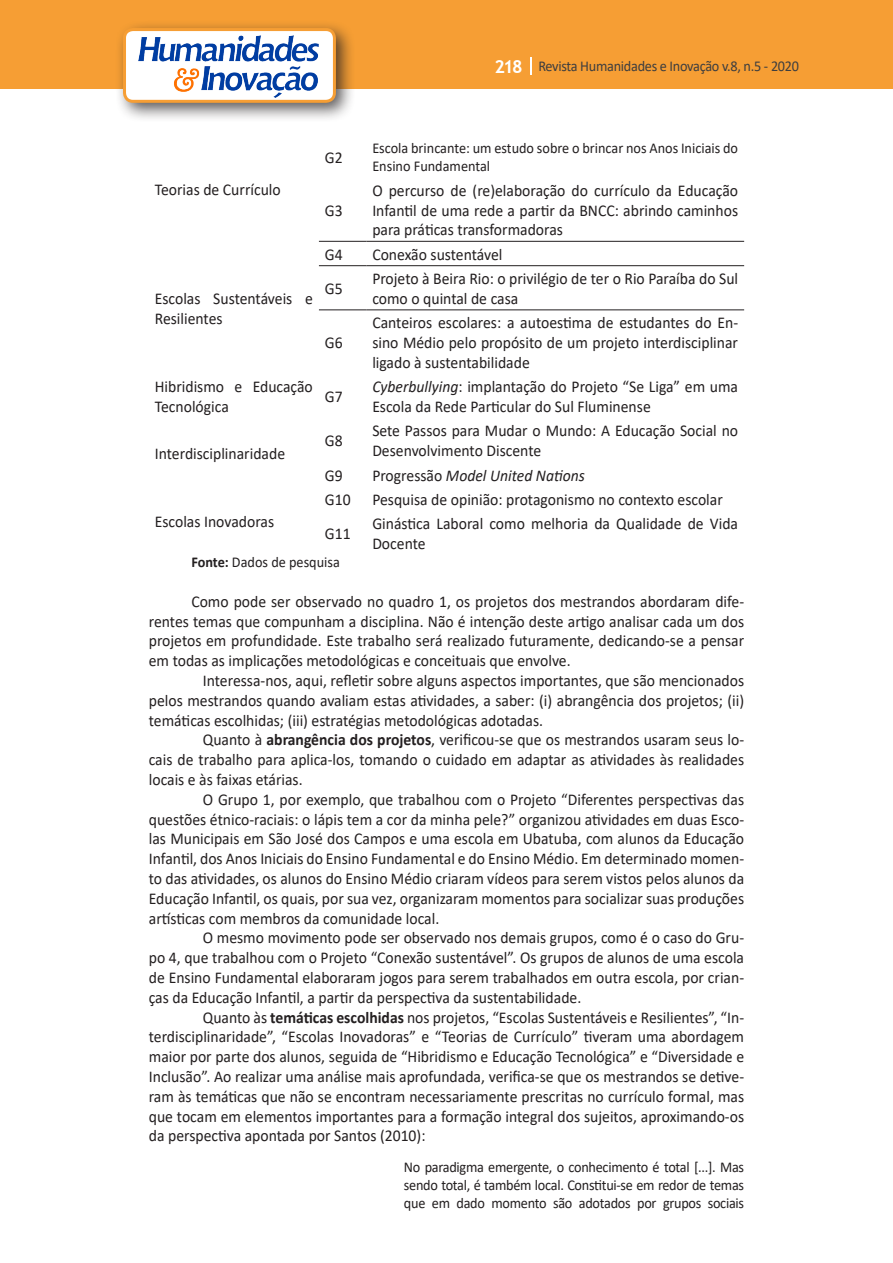
<style>
.page{position:relative;width:893px;height:1263px;background:#fff}
.page>*{position:absolute;margin:0;border:0;box-sizing:border-box;transform-origin:0 0}
.Texto{font:16.5px/19.8px "Calibri";color:#231f20;text-align:justify;scale:.95 1}
.Texto-2{font:italic 16.5px "Calibri";color:#231f20;scale:.95 1}
.citacao{font:15px/18px "Calibri";letter-spacing:-.02em;color:#231f20;text-align:justify;scale:.95 1}
.Texto-3{font:15px/18px "Calibri";color:#231f20;scale:.95 1}
.t1{font:15px "Calibri";letter-spacing:-.02em;color:#3e3e3f;scale:.95 1}
.s1{font-family:"Trebuchet MS";font-weight:700;font-size:18px;color:#fff}
.s2{font-style:italic}
.s3{font-style:normal}
.s4{font-weight:700}
</style>
<div class="page">
<div style="left:0;top:0;width:893px;height:88px;background:#f69e34"></div>
<svg style="left:530px;top:57px;width:2px;height:18px"></svg>
<div style="left:115px;top:20px;width:241px;height:103px;background:#231f20;opacity:.75"></div>
<div style="left:125px;top:30px;width:209px;height:71px;background:#fff;border-radius:9px"></div>
<img style="left:138px;top:35px;width:181px;height:62px">
<div style="left:123px;top:28px;width:213px;height:75px;border:3px solid #f69e34;border-radius:9px"></div>
<hr style="left:319px;top:241px;width:47px;height:1px;background:#231f20">
<hr style="left:366px;top:241px;width:378px;height:1px;background:#231f20">
<hr style="left:319px;top:265px;width:47px;height:1px;background:#231f20">
<hr style="left:366px;top:265px;width:378px;height:1px;background:#231f20">
<hr style="left:319px;top:309px;width:47px;height:1px;background:#231f20">
<hr style="left:366px;top:309px;width:378px;height:1px;background:#231f20">
<p class="t1" style="left:495px;top:56px;width:322px"><span class="s1">218</span> Revista Humanidades e Inovação v.8, n.5 - 2020</p>
<p class="Texto" style="left:155px;top:179px;width:134px">Teorias de Currículo</p>
<p class="Texto" style="left:155px;top:288px;width:168px">Escolas Sustentáveis e<br>Resilientes</p>
<p class="Texto" style="left:325px;top:147px;width:20px">G2</p>
<p class="Texto-3" style="left:372px;top:139px;width:387px">Escola brincante: um estudo sobre o brincar nos Anos Iniciais do<br>Ensino Fundamental</p>
<p class="Texto" style="left:325px;top:200px;width:20px">G3</p>
<p class="Texto" style="left:372px;top:180px;width:387px">O percurso de (re)elaboração do currículo da Educação Infantil de uma rede a partir da BNCC: abrindo caminhos para práticas transformadoras</p>
<p class="Texto" style="left:325px;top:244px;width:20px">G4</p>
<p class="Texto" style="left:372px;top:244px;width:138px">Conexão sustentável</p>
<p class="Texto" style="left:325px;top:278px;width:20px">G5</p>
<p class="Texto" style="left:372px;top:268px;width:387px">Projeto à Beira Rio: o privilégio de ter o Rio Paraíba do Sul como o quintal de casa</p>
<p class="Texto" style="left:325px;top:332px;width:20px">G6</p>
<p class="Texto" style="left:372px;top:312px;width:387px">Canteiros escolares: a autoestima de estudantes do En&shy;sino Médio pelo propósito de um projeto interdisciplinar ligado à sustentabilidade</p>
<p class="Texto" style="left:155px;top:376px;width:168px">Hibridismo e Educação<br>Tecnológica</p>
<p class="Texto" style="left:325px;top:386px;width:20px">G7</p>
<p class="Texto" style="left:372px;top:376px;width:387px"><span class="s2">Cyberbullying</span>: implantação do Projeto “Se Liga” em uma<br>Escola da Rede Particular do Sul Fluminense</p>
<p class="Texto" style="left:155px;top:443px;width:139px">Interdisciplinaridade</p>
<p class="Texto" style="left:325px;top:430px;width:20px">G8</p>
<p class="Texto" style="left:372px;top:421px;width:387px">Sete Passos para Mudar o Mundo: A Educação Social no<br>Desenvolvimento Discente</p>
<p class="Texto" style="left:325px;top:465px;width:20px">G9</p>
<p class="Texto-2" style="left:372px;top:464px;width:225px"><span class="s3">Progressão</span> Model United Nations</p>
<p class="Texto" style="left:325px;top:489px;width:29px">G10</p>
<p class="Texto" style="left:372px;top:489px;width:370px">Pesquisa de opinião: protagonismo no contexto escolar</p>
<p class="Texto" style="left:325px;top:523px;width:29px">G11</p>
<p class="Texto" style="left:372px;top:513px;width:387px">Ginástica Laboral como melhoria da Qualidade de Vida<br>Docente</p>
<p class="Texto-3" style="left:191px;top:553px;width:158px"><span class="s4">Fonte:</span> Dados de pesquisa</p>
<p class="Texto" style="left:149px;top:591px;width:628px;text-indent:43px">Como pode ser observado no quadro 1, os projetos dos mestrandos abordaram dife&shy;rentes temas que compunham a disciplina. Não é intenção deste artigo analisar cada um dos projetos em profundidade. Este trabalho será realizado futuramente, dedicando-se a pensar em todas as implicações metodológicas e conceituais que envolve.</p>
<p class="Texto" style="left:149px;top:670px;width:628px;text-indent:54px">Interessa-nos, aqui, refletir sobre alguns aspectos importantes, que são mencionados pelos mestrandos quando avaliam estas atividades, a saber: (i) abrangência dos projetos; (ii) temáticas escolhidas; (iii) estratégias metodológicas adotadas.</p>
<p class="Texto" style="left:149px;top:729px;width:628px;text-indent:54px">Quanto à <span class="s4">abrangência dos projetos</span>, verificou-se que os mestrandos usaram seus lo&shy;cais de trabalho para aplica-los, tomando o cuidado em adaptar as atividades às realidades locais e às faixas etárias.</p>
<p class="Texto" style="left:149px;top:789px;width:628px;text-indent:54px">O Grupo 1, por exemplo, que trabalhou com o Projeto “Diferentes perspectivas das questões étnico-raciais: o lápis tem a cor da minha pele?” organizou atividades em duas Esco&shy;las Municipais em São José dos Campos e uma escola em Ubatuba, com alunos da Educação Infantil, dos Anos Iniciais do Ensino Fundamental e do Ensino Médio. Em determinado momen&shy;to das atividades, os alunos do Ensino Médio criaram vídeos para serem vistos pelos alunos da Educação Infantil, os quais, por sua vez, organizaram momentos para socializar suas produções artísticas com membros da comunidade local.</p>
<p class="Texto" style="left:149px;top:927px;width:628px;text-indent:54px">O mesmo movimento pode ser observado nos demais grupos, como é o caso do Gru&shy;po 4, que trabalhou com o Projeto “Conexão sustentável”. Os grupos de alunos de uma escola de Ensino Fundamental elaboraram jogos para serem trabalhados em outra escola, por crian&shy;ças da Educação Infantil, a partir da perspectiva da sustentabilidade.</p>
<p class="Texto" style="left:149px;top:1007px;width:628px;text-indent:54px">Quanto às <span class="s4">temáticas escolhidas</span> nos projetos, “Escolas Sustentáveis e Resilientes”, “In&shy;terdisciplinaridade”, “Escolas Inovadoras” e “Teorias de Currículo” tiveram uma abordagem maior por parte dos alunos, seguida de “Hibridismo e Educação Tecnológica” e “Diversidade e Inclusão”. Ao realizar uma análise mais aprofundada, verifica-se que os mestrandos se detive&shy;ram às temáticas que não se encontram necessariamente prescritas no currículo formal, mas que tocam em elementos importantes para a formação integral dos sujeitos, aproximando-os da perspectiva apontada por Santos (2010):</p>
<p class="citacao" style="left:404px;top:1158px;width:360px">No paradigma emergente, o conhecimento é total [...]. Mas sendo total, é também local. Constitui-se em redor de temas que em dado momento são adotados por grupos sociais</p>
<p class="Texto" style="left:155px;top:511px;width:127px">Escolas Inovadoras</p>
</div>
